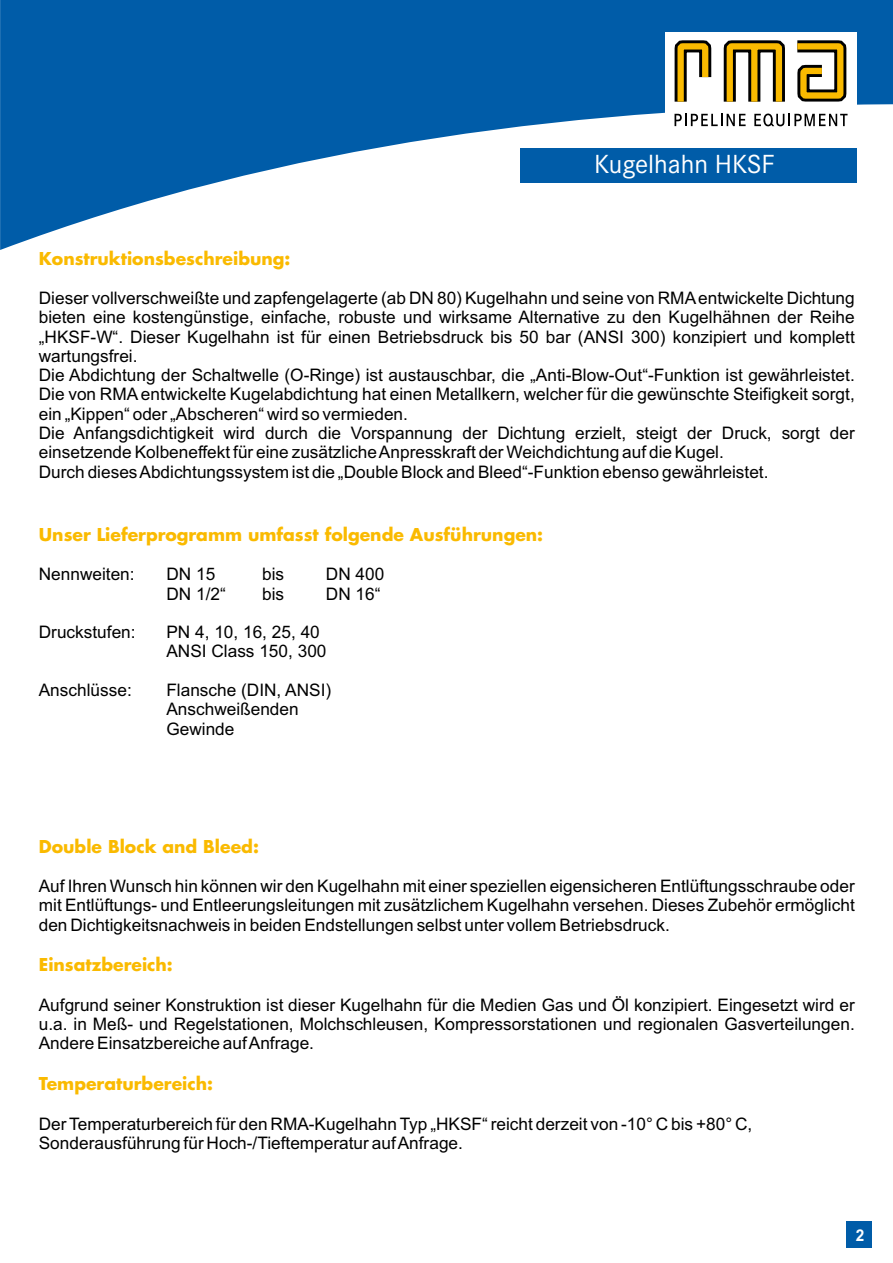
<style>
.page{position:relative;width:893px;height:1263px;background:#fff}
.page>*{position:absolute;margin:0;border:0;box-sizing:border-box;transform-origin:0 0}
.t1{font:27.15px "Corporate S";color:#fff}
.t2{font:17.25px/19.2px "Arial";color:#000}
.t3{font:700 17.25px "Futura";color:#faba00}
.t4{font:700 16.2px "Arial";color:#fff;scale:.95 1}
</style>
<div class="page">
<div style="left:846px;top:1222px;width:25px;height:26px;background:#005ca8"></div>
<svg style="left:0;top:0;width:893px;height:250px;fill:#005ca8"></svg>
<div style="left:665px;top:32px;width:192px;height:102px;background:#fff"></div>
<svg style="left:674px;top:40px;width:174px;height:86px"></svg>
<p class="t3" style="left:39px;top:250px;width:253px">Konstruktionsbeschreibung:</p>
<h1 class="t1" style="left:594px;top:155px;width:182px">Kugelhahn HKSF</h1>
<p class="t2" style="left:39px;top:290px;width:817px">Dieser vollverschweißte und zapfengelagerte (ab DN 80) Kugelhahn und seine von RMAentwickelte Dichtung bieten eine kostengünstige, einfache, robuste und wirksame Alternative zu den Kugelhähnen der Reihe „HKSF-W“. Dieser Kugelhahn ist für einen Betriebsdruck bis 50 bar (ANSI 300) konzipiert und komplett wartungsfrei.<br>Die Abdichtung der Schaltwelle (O-Ringe) ist austauschbar, die „Anti-Blow-Out“-Funktion ist gewährleistet.<br>Die von RMA entwickelte Kugelabdichtung hat einen Metallkern, welcher für die gewünschte Steifigkeit sorgt, ein „Kippen“ oder „Abscheren“ wird so vermieden.<br>Die Anfangsdichtigkeit wird durch die Vorspannung der Dichtung erzielt, steigt der Druck, sorgt der einsetzende Kolbeneffekt für eine zusätzliche Anpresskraft der Weichdichtung auf die Kugel.<br>Durch dieses Abdichtungssystem ist die „Double Block and Bleed“-Funktion ebenso gewährleistet.</p>
<p class="t3" style="left:39px;top:527px;width:506px">Unser Lieferprogramm umfasst folgende Ausführungen:</p>
<p class="t2" style="left:39px;top:566px;width:97px">Nennweiten:</p>
<p class="t2" style="left:166px;top:566px;width:50px">DN 15</p>
<p class="t2" style="left:262px;top:566px;width:24px">bis</p>
<p class="t2" style="left:326px;top:566px;width:60px">DN 400</p>
<p class="t2" style="left:166px;top:585px;width:61px">DN 1/2“</p>
<p class="t2" style="left:262px;top:585px;width:24px">bis</p>
<p class="t2" style="left:326px;top:585px;width:56px">DN 16“</p>
<p class="t2" style="left:39px;top:624px;width:98px">Druckstufen:</p>
<p class="t2" style="left:166px;top:624px;width:162px">PN 4, 10, 16, 25, 40<br>ANSI Class 150, 300</p>
<p class="t2" style="left:39px;top:682px;width:94px">Anschlüsse:</p>
<p class="t2" style="left:166px;top:682px;width:166px">Flansche (DIN, ANSI)<br>Anschweißenden<br>Gewinde</p>
<p class="t3" style="left:39px;top:838px;width:222px">Double Block and Bleed:</p>
<p class="t2" style="left:39px;top:878px;width:817px;text-align:justify">Auf Ihren Wunsch hin können wir den Kugelhahn mit einer speziellen eigensicheren Entlüftungsschraube oder mit Entlüftungs- und Entleerungsleitungen mit zusätzlichem Kugelhahn versehen. Dieses Zubehör ermöglicht den Dichtigkeitsnachweis in beiden Endstellungen selbst unter vollem Betriebsdruck.</p>
<p class="t3" style="left:39px;top:957px;width:136px">Einsatzbereich:</p>
<p class="t2" style="left:39px;top:997px;width:817px;text-align:justify">Aufgrund seiner Konstruktion ist dieser Kugelhahn für die Medien Gas und Öl konzipiert. Eingesetzt wird er u.a. in Meß- und Regelstationen, Molchschleusen, Kompressorstationen und regionalen Gasverteilungen.<br>Andere Einsatzbereiche auf Anfrage.</p>
<p class="t3" style="left:39px;top:1076px;width:176px">Temperaturbereich:</p>
<p class="t2" style="left:39px;top:1115px;width:715px">Der Temperaturbereich für den RMA-Kugelhahn Typ „HKSF“ reicht derzeit von -10° C bis +80° C,<br>Sonderausführung für Hoch-/Tieftemperatur auf Anfrage.</p>
<p class="t4" style="left:856px;top:1229px;width:11px">2</p>
</div>
